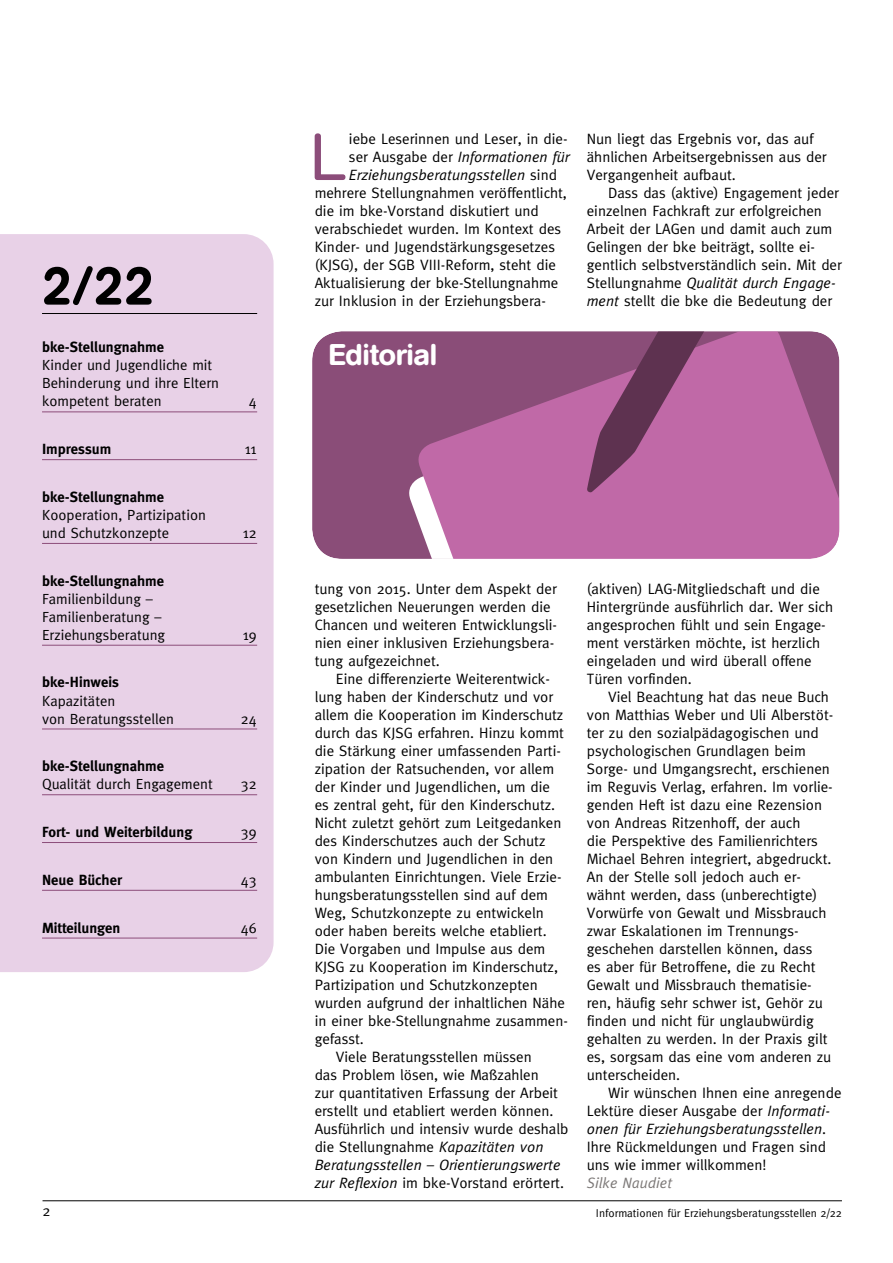
<style>
.page{position:relative;width:893px;height:1263px;background:#fff}
.page>*{position:absolute;margin:0;border:0;box-sizing:border-box;transform-origin:0 0}
.t1{font:65.55px "AG Book Rounded";color:#8c4d7a}
.t2{font:500 54px "AG Book Rounded";color:#000}
.t3{font:500 29.7px "AG Book Rounded";letter-spacing:-.01em;color:#fff}
.t4{font:15px/18px "Meta";color:#000}
.t5{font:italic 15px "Meta";color:#000}
.t6{font:italic 15px "Meta";color:#7b7776}
.t7{font:14.7px/18px "Meta";color:#000}
.t8{font:700 14.7px "Meta";color:#000}
.t9{font:11.4px "Meta";color:#000}
.s1{font-style:normal}
.s2{font-style:italic}
</style>
<div class="page">
<div style="left:0;top:234px;width:274px;height:738px;background:#e8d1e7"></div>
<hr style="left:42px;top:313px;width:215px;height:1px;background:#000">
<hr style="left:42px;top:411px;width:215px;height:1px;background:#8c4d7a">
<hr style="left:42px;top:459px;width:215px;height:1px;background:#8c4d7a">
<hr style="left:42px;top:543px;width:215px;height:1px;background:#8c4d7a">
<hr style="left:42px;top:645px;width:215px;height:1px;background:#8c4d7a">
<hr style="left:42px;top:729px;width:215px;height:1px;background:#8c4d7a">
<hr style="left:42px;top:794px;width:215px;height:1px;background:#8c4d7a">
<hr style="left:42px;top:842px;width:215px;height:1px;background:#8c4d7a">
<hr style="left:42px;top:890px;width:215px;height:1px;background:#8c4d7a">
<hr style="left:42px;top:938px;width:215px;height:1px;background:#8c4d7a">
<svg style="left:312px;top:331px;width:527px;height:228px;background:#a75e92"></svg>
<hr style="left:43px;top:1200px;width:799px;height:1px;background:#000">
<h2 class="t2" style="left:42px;top:254px;width:114px">2/22</h2>
<p class="t8" style="left:42px;top:339px;width:124px">bke-Stellungnahme</p>
<p class="t7" style="left:42px;top:356px;width:179px">Kinder und Jugendliche mit<br>Behinderung und ihre Eltern kompetent beraten</p>
<p class="t7" style="left:249px;top:392px;width:9px">4</p>
<p class="t8" style="left:42px;top:441px;width:71px">Impressum</p>
<p class="t7" style="left:245px;top:440px;width:13px">11</p>
<p class="t8" style="left:42px;top:488px;width:124px">bke-Stellungnahme</p>
<p class="t7" style="left:42px;top:506px;width:165px">Kooperation, Partizipation und Schutzkonzepte</p>
<p class="t7" style="left:243px;top:524px;width:15px">12</p>
<p class="t8" style="left:42px;top:572px;width:124px">bke-Stellungnahme</p>
<p class="t7" style="left:42px;top:589px;width:125px">Familienbildung –<br>Familienberatung –<br>Erziehungsberatung</p>
<p class="t8" style="left:42px;top:674px;width:78px">bke-Hinweis</p>
<p class="t7" style="left:42px;top:691px;width:133px">Kapazitäten<br>von Beratungsstellen</p>
<p class="t7" style="left:243px;top:625px;width:15px">19</p>
<p class="t7" style="left:241px;top:709px;width:17px">24</p>
<p class="t8" style="left:42px;top:758px;width:124px">bke-Stellungnahme</p>
<p class="t7" style="left:42px;top:775px;width:172px">Qualität durch Engagement</p>
<p class="t7" style="left:241px;top:775px;width:17px">32</p>
<p class="t8" style="left:42px;top:823px;width:152px">Fort- und Weiterbildung</p>
<p class="t7" style="left:241px;top:823px;width:17px">39</p>
<p class="t8" style="left:42px;top:871px;width:81px">Neue Bücher</p>
<p class="t7" style="left:241px;top:870px;width:17px">43</p>
<p class="t8" style="left:42px;top:919px;width:80px">Mitteilungen</p>
<p class="t7" style="left:241px;top:918px;width:17px">46</p>
<h1 class="t1" style="left:310px;top:120px;width:37px">L</h1>
<p class="t4" style="left:349px;top:130px;width:220px">iebe Leserinnen und Leser, in die-</p>
<p class="t5" style="left:349px;top:148px;width:222px"><span class="s1">ser Ausgabe der</span> Informationen für</p>
<p class="t5" style="left:349px;top:166px;width:210px">Erziehungsberatungsstellen <span class="s1">sind</span></p>
<p class="t4" style="left:315px;top:184px;width:254px">mehrere Stellungnahmen veröffentlicht,</p>
<p class="t4" style="left:315px;top:202px;width:226px">die im bke-Vorstand diskutiert und</p>
<p class="t4" style="left:315px;top:220px;width:248px">verabschiedet wurden. Im Kontext des</p>
<p class="t4" style="left:315px;top:238px;width:242px">Kinder- und Jugendstärkungsgesetzes</p>
<p class="t4" style="left:315px;top:256px;width:243px">(KJSG), der SGB VIII-Reform, steht die</p>
<p class="t4" style="left:315px;top:274px;width:245px">Aktualisierung der bke-Stellungnahme</p>
<p class="t4" style="left:315px;top:292px;width:233px">zur Inklusion in der Erziehungsbera-</p>
<h3 class="t3" style="left:329px;top:337px;width:110px">Editorial</h3>
<p class="t4" style="left:587px;top:130px;width:241px">Nun liegt das Ergebnis vor, das auf ähnlichen Arbeitsergebnissen aus der<br>Vergangenheit aufbaut.</p>
<p class="t4" style="left:587px;top:184px;width:257px;text-indent:21px">Dass das (aktive) Engagement jeder einzelnen Fachkraft zur erfolgreichen Arbeit der LAGen und damit auch zum Gelingen der bke beiträgt, sollte ei&shy;gentlich selbstverständlich sein. Mit der Stellungnahme <span class="s2">Qualität durch Engage&shy;ment</span> stellt die bke die Bedeutung der</p>
<p class="t4" style="left:315px;top:580px;width:244px">tung von 2015. Unter dem Aspekt der gesetzlichen Neuerungen werden die Chancen und weiteren Entwicklungsli&shy;nien einer inklusiven Erziehungsbera&shy;tung aufgezeichnet.</p>
<p class="t4" style="left:336px;top:670px;width:216px">Eine differenzierte Weiterentwick-</p>
<p class="t4" style="left:315px;top:688px;width:240px">lung haben der Kinderschutz und vor</p>
<p class="t4" style="left:315px;top:706px;width:250px">allem die Kooperation im Kinderschutz</p>
<p class="t4" style="left:315px;top:724px;width:251px">durch das KJSG erfahren. Hinzu kommt</p>
<p class="t4" style="left:315px;top:742px;width:248px">die Stärkung einer umfassenden Parti-</p>
<p class="t4" style="left:315px;top:760px;width:241px">zipation der Ratsuchenden, vor allem</p>
<p class="t4" style="left:315px;top:778px;width:237px">der Kinder und Jugendlichen, um die</p>
<p class="t4" style="left:315px;top:796px;width:242px">es zentral geht, für den Kinderschutz.</p>
<p class="t4" style="left:315px;top:814px;width:248px">Nicht zuletzt gehört zum Leitgedanken</p>
<p class="t4" style="left:315px;top:832px;width:232px">des Kinderschutzes auch der Schutz</p>
<p class="t4" style="left:315px;top:850px;width:240px">von Kindern und Jugendlichen in den</p>
<p class="t4" style="left:315px;top:868px;width:248px">ambulanten Einrichtungen. Viele Erzie-</p>
<p class="t4" style="left:315px;top:886px;width:235px">hungsberatungsstellen sind auf dem</p>
<p class="t4" style="left:315px;top:904px;width:231px">Weg, Schutzkonzepte zu entwickeln</p>
<p class="t4" style="left:315px;top:922px;width:233px">oder haben bereits welche etabliert.</p>
<p class="t4" style="left:315px;top:940px;width:232px">Die Vorgaben und Impulse aus dem</p>
<p class="t4" style="left:315px;top:958px;width:245px">KJSG zu Kooperation im Kinderschutz,</p>
<p class="t4" style="left:315px;top:976px;width:225px">Partizipation und Schutzkonzepten</p>
<p class="t4" style="left:315px;top:994px;width:252px">wurden aufgrund der inhaltlichen Nähe</p>
<p class="t4" style="left:315px;top:1012px;width:255px">in einer bke-Stellungnahme zusammen-</p>
<p class="t4" style="left:315px;top:1030px;width:51px">gefasst.</p>
<p class="t4" style="left:336px;top:1048px;width:197px">Viele Beratungsstellen müssen</p>
<p class="t4" style="left:315px;top:1066px;width:226px">das Problem lösen, wie Maßzahlen</p>
<p class="t4" style="left:315px;top:1084px;width:245px">zur quantitativen Erfassung der Arbeit</p>
<p class="t4" style="left:315px;top:1102px;width:240px">erstellt und etabliert werden können.</p>
<p class="t4" style="left:315px;top:1120px;width:255px">Ausführlich und intensiv wurde deshalb</p>
<p class="t4" style="left:315px;top:1138px;width:230px">die Stellungnahme <span class="s2">Kapazitäten von</span></p>
<p class="t5" style="left:315px;top:1156px;width:247px">Beratungsstellen – Orientierungswerte</p>
<p class="t4" style="left:315px;top:1174px;width:251px"><span class="s2">zur Reflexion</span> im bke-Vorstand erörtert.</p>
<p class="t4" style="left:587px;top:580px;width:248px">(aktiven) LAG-Mitgliedschaft und die Hintergründe ausführlich dar. Wer sich angesprochen fühlt und sein Engage&shy;ment verstärken möchte, ist herzlich eingeladen und wird überall offene Türen vorfinden.</p>
<p class="t4" style="left:587px;top:688px;width:248px;text-indent:21px">Viel Beachtung hat das neue Buch von Matthias Weber und Uli Alberstöt&shy;ter zu den sozialpädagogischen und psychologischen Grundlagen beim Sorge- und Umgangsrecht, erschienen im Reguvis Verlag, erfahren. Im vorlie&shy;genden Heft ist dazu eine Rezension von Andreas Ritzenhoff, der auch<br>die Perspektive des Familienrichters Michael Behren integriert, abgedruckt.<br>An der Stelle soll jedoch auch er&shy;wähnt werden, dass (unberechtigte)<br>Vorwürfe von Gewalt und Missbrauch zwar Eskalationen im Trennungs&shy;geschehen darstellen können, dass<br>es aber für Betroffene, die zu Recht Gewalt und Missbrauch thematisie&shy;ren, häufig sehr schwer ist, Gehör zu finden und nicht für unglaubwürdig gehalten zu werden. In der Praxis gilt es, sorgsam das eine vom anderen zu unterscheiden.</p>
<p class="t4" style="left:587px;top:1084px;width:256px;text-indent:21px">Wir wünschen Ihnen eine anregende Lektüre dieser Ausgabe der <span class="s2">Informati&shy;onen für Erziehungsberatungsstellen</span>.<br>Ihre Rückmeldungen und Fragen sind uns wie immer willkommen!</p>
<p class="t6" style="left:587px;top:1174px;width:87px">Silke Naudiet</p>
<p class="t4" style="left:43px;top:1202px;width:10px">2</p>
<p class="t9" style="left:596px;top:1206px;width:247px">Informationen für Erziehungsberatungsstellen 2/22</p>
</div>
